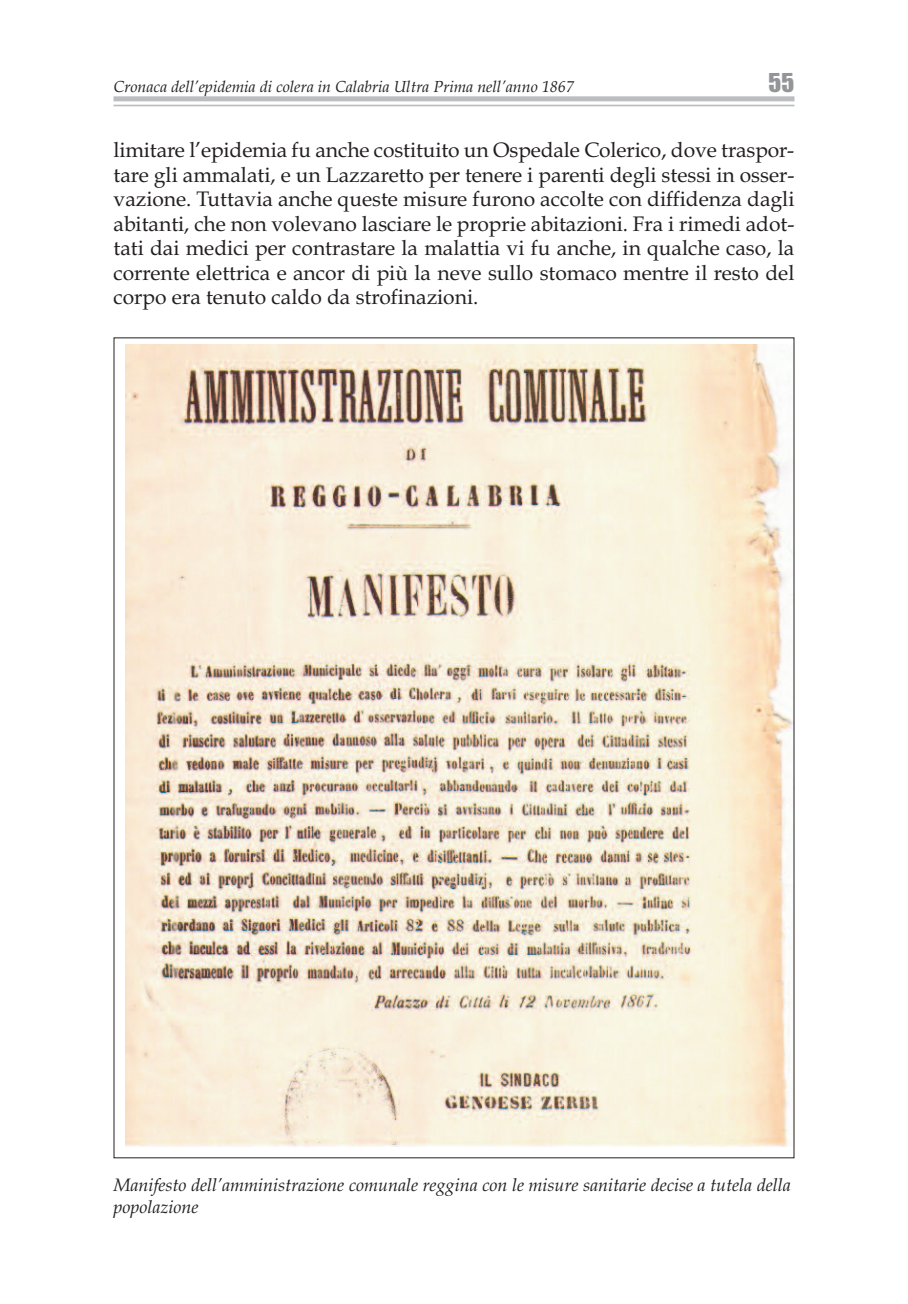
<style>
.page{position:relative;width:908px;height:1304px;background:#fff}
.page>*{position:absolute;margin:0;border:0;box-sizing:border-box;transform-origin:0 0}
.t1{font:21px/24.6px "Book Antiqua";color:#231f20;text-align:justify}
.t2{font:italic 18px/21.8px "Book Antiqua";color:#231f20}
.t3{font:italic 16px "Book Antiqua";color:#231f20}
</style>
<div class="page">
<div style="left:113px;top:96px;width:681px;height:5px;background:#bcbdc0"></div>
<hr style="left:113px;top:105px;width:681px;height:1px;background:#bcbdc0">
<img style="left:125px;top:344px;width:667px;height:802px">
<p class="t3" style="left:113px;top:77px;width:461px">Cronaca dell’epidemia di colera in Calabria Ultra Prima nell’anno 1867</p>
<p class="t1" style="left:113px;top:137px;width:682px">limitare l’epidemia fu anche costituito un Ospedale Colerico, dove traspor&shy;tare gli ammalati, e un Lazzaretto per tenere i parenti degli stessi in osser&shy;vazione. Tuttavia anche queste misure furono accolte con diffidenza dagli abitanti, che non volevano lasciare le proprie abitazioni. Fra i rimedi adot&shy;tati dai medici per contrastare la malattia vi fu anche, in qualche caso, la corrente elettrica e ancor di più la neve sullo stomaco mentre il resto del corpo era tenuto caldo da strofinazioni.</p>
<p class="t2" style="left:113px;top:1174px;width:678px">Manifesto dell’amministrazione comunale reggina con le misure sanitarie decise a tutela della popolazione</p>
</div>
